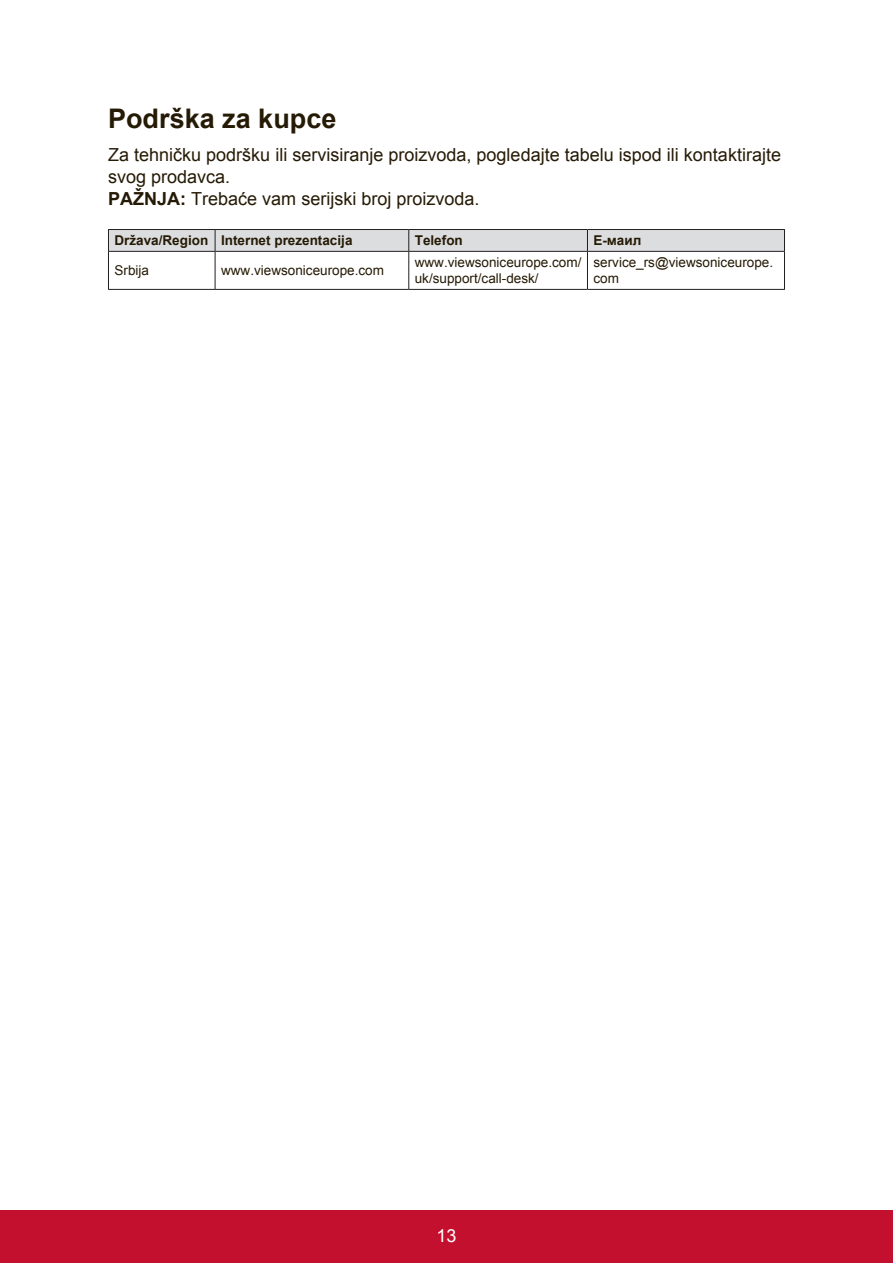
<style>
.page{position:relative;width:893px;height:1263px;background:#fff}
.page>*{position:absolute;margin:0;border:0;box-sizing:border-box;transform-origin:0 0}
.t1{font:700 27px "Arial";color:#251a05}
.t2{font:18px/21.6px "Arial";color:#251a05}
.t3{font:18px "Arial";color:#fff}
.t4{font:13.5px/16.2px "Arial";color:#251a05}
.t5{font:700 13.5px "Arial";color:#251a05}
.s1{font-weight:700}
</style>
<div class="page">
<div style="left:0;top:1210px;width:892px;height:53px;background:#c3102f"></div>
<svg style="left:108px;top:229px;width:676px;height:22px"></svg>
<hr style="left:108px;top:251px;width:107px;height:1px;background:#231f20">
<hr style="left:108px;top:252px;width:1px;height:37px;background:#231f20">
<hr style="left:215px;top:251px;width:193px;height:1px;background:#231f20">
<hr style="left:214px;top:252px;width:1px;height:37px;background:#231f20">
<hr style="left:408px;top:251px;width:179px;height:1px;background:#231f20">
<hr style="left:408px;top:252px;width:1px;height:37px;background:#231f20">
<hr style="left:587px;top:251px;width:197px;height:1px;background:#231f20">
<hr style="left:586px;top:252px;width:1px;height:37px;background:#231f20">
<hr style="left:783px;top:252px;width:1px;height:37px;background:#231f20">
<hr style="left:108px;top:289px;width:107px;height:1px;background:#231f20">
<hr style="left:215px;top:289px;width:193px;height:1px;background:#231f20">
<hr style="left:408px;top:289px;width:179px;height:1px;background:#231f20">
<hr style="left:587px;top:289px;width:197px;height:1px;background:#231f20">
<h1 class="t1" style="left:108px;top:100px;width:230px">Podrška za kupce</h1>
<p class="t2" style="left:108px;top:144px;width:674px">Za tehničku podršku ili servisiranje proizvoda, pogledajte tabelu ispod ili kontaktirajte svog prodavca.<br><span class="s1">PAŽNJA:</span> Trebaće vam serijski broj proizvoda.</p>
<p class="t5" style="left:114px;top:232px;width:239px">Država/Region Internet prezentacija</p>
<p class="t5" style="left:414px;top:232px;width:50px">Telefon</p>
<p class="t5" style="left:593px;top:232px;width:49px">Е-маил</p>
<p class="t4" style="left:114px;top:262px;width:36px">Srbija</p>
<p class="t4" style="left:221px;top:262px;width:164px">www.viewsoniceurope.com</p>
<p class="t4" style="left:414px;top:254px;width:168px">www.viewsoniceurope.com/ uk/support/call-desk/</p>
<p class="t4" style="left:593px;top:254px;width:181px">service_rs@viewsoniceurope. com</p>
<p class="t3" style="left:436px;top:1223px;width:22px">13</p>
</div>
